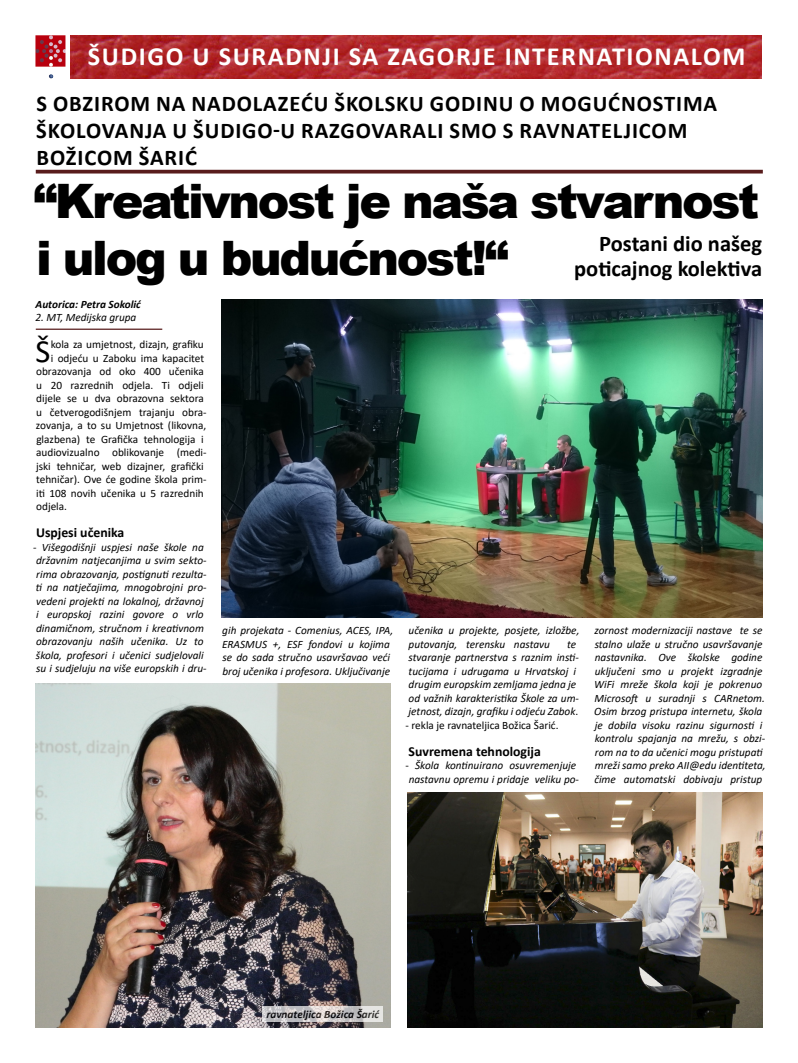
<style>
.page{position:relative;width:798px;height:1063px;background:#fff}
.page>*{position:absolute;margin:0;border:0;box-sizing:border-box;transform-origin:0 0}
.t1{font:900 47.5px/57px "Arial";letter-spacing:-.05em;color:#000}
.t2{font:32.5px "Calibri";color:#000}
.t3{font:700 26.25px "Calibri";letter-spacing:.06em;color:#fff}
.t4{font:700 22.5px/25px "Calibri";color:#000;text-align:right}
.t5{font:700 13.75px "Calibri";color:#000}
.t6{font:italic 11.25px/13.5px "Calibri";color:#000}
.t7{font:11.25px "Calibri";color:#000}
.t8{font:italic 700 11.25px "Calibri";color:#000}
.s1{font-style:normal}
</style>
<div class="page">
<hr style="left:36px;top:329px;width:126px;height:1px;background:#581c1c">
<img style="left:71px;top:35px;width:690px;height:43px">
<img style="left:35px;top:35px;width:30px;height:43px">
<svg style="left:36px;top:170px;width:726px;height:4px;background:#6b3636"></svg>
<img style="left:222px;top:300px;width:540px;height:317px">
<img style="left:407px;top:792px;width:355px;height:236px">
<img style="left:35px;top:684px;width:355px;height:344px">
<svg style="left:262px;top:1006px;width:121px;height:16px;background:#cfcdce"></svg>
<h3 class="t3" style="left:88px;top:38px;width:658px">ŠUDIGO U SURADNJI SA ZAGORJE INTERNATIONALOM</h3>
<h3 class="t4" style="left:36px;top:91px;width:32px">S OBZIROM</h3>
<h3 class="t4" style="left:156px;top:91px;width:50px">NA NADOLAZE</h3>
<h3 class="t4" style="left:301px;top:91px;width:47px">ĆU ŠKOLSKU</h3>
<h3 class="t4" style="left:429px;top:91px;width:15px">GODINU</h3>
<h3 class="t4" style="left:519px;top:91px;width:39px">O MOGU</h3>
<h3 class="t4" style="left:608px;top:91px;width:28px">ĆNOSTIMA</h3>
<h3 class="t4" style="left:36px;top:118px;width:14px">ŠKOLOVANJA</h3>
<h3 class="t4" style="left:172px;top:118px;width:143px">U ŠUDIGO-U RAZGOVARALI</h3>
<h3 class="t4" style="left:449px;top:118px;width:17px">SMO</h3>
<h3 class="t4" style="left:502px;top:118px;width:30px">S RAVNATELJI</h3>
<h3 class="t4" style="left:638px;top:118px;width:31px">COM</h3>
<h3 class="t4" style="left:37px;top:145px;width:162px">BOŽI COM ŠARI Ć</h3>
<h1 class="t1" style="left:34px;top:172px;width:727px">“Kreativnost je naša stvarnost i ulog u budućnost!“</h1>
<h3 class="t4" style="left:574px;top:230px;width:189px">POSTANI DIO NAŠEG<br>POTICAJNOG KOLEKTIVA</h3>
<p class="t8" style="left:36px;top:296px;width:107px">Autorica: Petra Sokolić</p>
<p class="t6" style="left:35px;top:310px;width:102px">2. MT, Medijska grupa</p>
<h2 class="t2" style="left:35px;top:329px;width:16px">Š</h2>
<p class="t7" style="left:51px;top:337px;width:154px">kola za umjetnost, dizajn, grafiku</p>
<p class="t7" style="left:51px;top:350px;width:155px">i odjeću u Zaboku ima kapacitet</p>
<p class="t7" style="left:36px;top:364px;width:169px">obrazovanja od oko 400 učenika</p>
<p class="t7" style="left:36px;top:377px;width:169px">u 20 razrednih odjela. Ti odjeli</p>
<p class="t7" style="left:36px;top:391px;width:169px">dijele se u dva obrazovna sektora</p>
<p class="t7" style="left:36px;top:404px;width:172px">u četverogodišnjem trajanju obra-</p>
<p class="t7" style="left:36px;top:418px;width:172px">zovanja, a to su Umjetnost (likovna,</p>
<p class="t7" style="left:36px;top:431px;width:169px">glazbena) te Grafička tehnologija i</p>
<p class="t7" style="left:36px;top:445px;width:172px">audiovizualno oblikovanje (medi-</p>
<p class="t7" style="left:36px;top:458px;width:169px">jski tehničar, web dizajner, grafički</p>
<p class="t7" style="left:36px;top:472px;width:172px">tehničar). Ove će godine škola prim-</p>
<p class="t7" style="left:36px;top:485px;width:169px">iti 108 novih učenika u 5 razrednih</p>
<p class="t7" style="left:36px;top:499px;width:32px">odjela.</p>
<p class="t5" style="left:36px;top:523px;width:90px">USPJESI UČENIKA</p>
<p class="t6" style="left:33px;top:540px;width:175px">- Višegodišnji uspjesi naše škole na državnim natjecanjima u svim sekto&shy;rima obrazovanja, postignuti rezulta&shy;ti na natječajima, mnogobrojni pro&shy;vedeni projekti na lokalnoj, državnoj<br>i europskoj razini govore o vrlo dinamičnom, stručnom i kreativnom obrazovanju naših učenika. Uz to škola, profesori i učenici sudjelovali su i sudjeluju na više europskih i dru-</p>
<p class="t6" style="left:222px;top:623px;width:173px">gih projekata - Comenius, ACES, IPA, ERASMUS +, ESF fondovi u kojima se do sada stručno usavršavao veći broj učenika i profesora. Uključivanje</p>
<p class="t6" style="left:408px;top:623px;width:172px">učenika u projekte, posjete, izložbe, putovanja, terensku nastavu</p>
<p class="t6" style="left:408px;top:637px;width:172px;text-indent:159px">te stvaranje partnerstva s raznim insti&shy;tucijama i udrugama u Hrvatskoj i drugim europskim zemljama jedna je od važnih karakteristika Škole za um&shy;jetnost, dizajn, grafiku i odjeću Zabok<span class="s1">.</span></p>
<p class="t7" style="left:405px;top:717px;width:154px">- rekla je ravnateljica Božica Šarić.</p>
<p class="t5" style="left:408px;top:741px;width:134px">SUVREMENA TEHNOLOGIJA</p>
<p class="t6" style="left:405px;top:758px;width:175px"><span class="s1">-</span> Škola kontinuirano osuvremenjuje nastavnu opremu i pridaje veliku po-</p>
<p class="t6" style="left:594px;top:623px;width:173px">zornost modernizaciji nastave te se stalno ulaže u stručno usavršavanje nastavnika. Ove školske godine uključeni smo u projekt izgradnje WiFi mreže škola koji je pokrenuo Microsoft u suradnji s CARnetom.<br>Osim brzog pristupa internetu, škola je dobila visoku razinu sigurnosti i kontrolu spajanja na mrežu, s obzi&shy;rom na to da učenici mogu pristupati mreži samo preko AII@edu identiteta, čime automatski dobivaju pristup</p>
<p class="t8" style="left:266px;top:1007px;width:114px">ravnateljica Božica Šarić</p>
</div>
